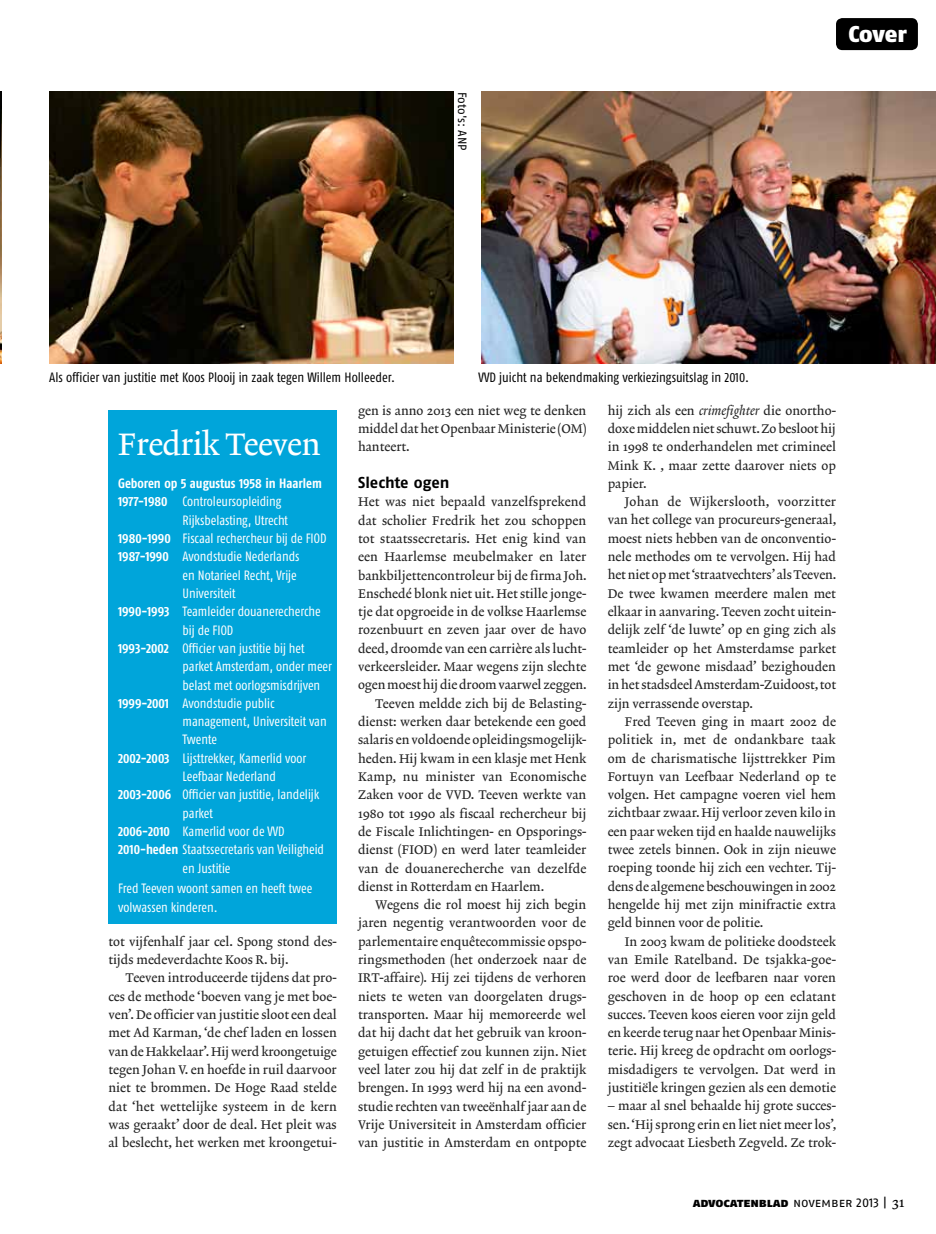
<style>
.page{position:relative;width:936px;height:1234px;background:#fff}
.page>*{position:absolute;margin:0;border:0;box-sizing:border-box;transform-origin:0 0}
.t1{font:31.5px "Lexicon No 2 Roman A Txt";letter-spacing:-.02em;color:#fff}
.t2{font:22.8px "Fago No Black Lf";letter-spacing:-.005em;color:#fff}
.t3{font:15.75px "Fago No Bold Lf";letter-spacing:-.005em;color:#000}
.t4{font:13.5px/18.3px "Fago Co Regular Lf";color:#fff}
.t5{font:13.5px "Fago Co Regular Lf";color:#000}
.t6{font:13.5px "Fago Co Bold Lf";letter-spacing:-.005em;color:#fff}
.t7{font:12.75px/18.3px "Lexicon No 2 Roman A Txt";color:#222;text-align:justify}
.t8{font:12.75px "Fago No Black Lf Caps";letter-spacing:-.005em;color:#000}
.t9{font:12px "Fago No Regular LF";color:#000}
.s1{font-family:"Fago Co Bold Lf"}
.s2{font-family:"Lexicon No 2 Italic A Txt"}
.s3{font-family:"Fago No Regular Lf Caps"}
.s4{font-family:"Lexicon No 2 Roman A Txt";font-size:14.25px}
</style>
<div class="page">
<img style="left:0;top:92px;width:1px;height:272px">
<div style="left:108px;top:409px;width:229px;height:514px;background:#00a5da"></div>
<img style="left:481px;top:92px;width:454px;height:272px">
<div style="left:836px;top:18px;width:81px;height:32px;background:#000;border-radius:6px"></div>
<img style="left:49px;top:92px;width:404px;height:272px">
<p class="t9" style="left:469px;top:92px;width:61px;rotate:90deg">Foto's: ANP</p>
<h2 class="t2" style="left:848px;top:20px;width:60px">Cover</h2>
<p class="t5" style="left:49px;top:369px;width:347px">Als officier van justitie met Koos Plooij in zaak tegen Willem Holleeder.</p>
<p class="t5" style="left:478px;top:369px;width:272px">VVD juicht na bekendmaking verkiezingsuitslag in 2010.</p>
<h1 class="t1" style="left:118px;top:425px;width:204px">Fredrik Teeven</h1>
<p class="t6" style="left:118px;top:475px;width:205px">Geboren op 5 augustus 1958 in Haarlem</p>
<p class="t4" style="left:118px;top:492px;width:165px"><span class="s1">1977-1980</span> Controleursopleiding</p>
<p class="t4" style="left:182px;top:510px;width:107px">Rijksbelasting, Utrecht</p>
<p class="t4" style="left:118px;top:529px;width:210px"><span class="s1">1980-1990</span> Fiscaal rechercheur bij de FIOD</p>
<p class="t4" style="left:118px;top:547px;width:183px"><span class="s1">1987-1990</span> Avondstudie Nederlands</p>
<p class="t4" style="left:183px;top:565px;width:116px">en Notarieel Recht, Vrije</p>
<p class="t4" style="left:183px;top:583px;width:55px">Universiteit</p>
<p class="t4" style="left:118px;top:602px;width:204px"><span class="s1">1990-1993</span> Teamleider douanerecherche</p>
<p class="t4" style="left:183px;top:620px;width:52px">bij de FIOD</p>
<p class="t4" style="left:118px;top:638px;width:188px"><span class="s1">1993-2002</span> Officier van justitie bij het</p>
<p class="t4" style="left:183px;top:657px;width:151px">parket Amsterdam, onder meer</p>
<p class="t4" style="left:183px;top:675px;width:139px">belast met oorlogsmisdrijven</p>
<p class="t4" style="left:118px;top:693px;width:158px"><span class="s1">1999-2001</span> Avondstudie public</p>
<p class="t4" style="left:183px;top:712px;width:146px">management, Universiteit van</p>
<p class="t4" style="left:183px;top:730px;width:36px">Twente</p>
<p class="t4" style="left:118px;top:748px;width:190px"><span class="s1">2002-2003</span> Lijsttrekker, Kamerlid voor</p>
<p class="t4" style="left:183px;top:767px;width:95px">Leefbaar Nederland</p>
<p class="t4" style="left:118px;top:785px;width:203px"><span class="s1">2003-2006</span> Officier van justitie, landelijk</p>
<p class="t4" style="left:183px;top:803px;width:32px">parket</p>
<p class="t4" style="left:118px;top:821px;width:168px"><span class="s1">2006-2010</span> Kamerlid voor de VVD</p>
<p class="t4" style="left:118px;top:840px;width:207px"><span class="s1">2010-heden</span> Staatssecretaris van Veiligheid</p>
<p class="t4" style="left:183px;top:858px;width:49px">en Justitie</p>
<p class="t4" style="left:118px;top:879px;width:196px">Fred Teeven woont samen en heeft twee volwassen kinderen.</p>
<p class="t7" style="left:108px;top:932px;width:230px">tot vijfenhalf jaar cel. Spong stond des&shy;tijds medeverdachte Koos R. bij.</p>
<p class="t7" style="left:108px;top:969px;width:230px;text-indent:17px">Teeven introduceerde tijdens dat pro&shy;ces de methode ‘boeven vang je met boe&shy;ven’. De officier van justitie sloot een deal met Ad Karman, ‘de chef laden en lossen van de Hakkelaar’. Hij werd kroongetuige tegen Johan V. en hoefde in ruil daarvoor niet te brommen. De Hoge Raad stelde dat ‘het wettelijke systeem in de kern was geraakt’ door de deal. Het pleit was al beslecht, het werken met kroongetui-</p>
<p class="t7" style="left:358px;top:401px;width:230px">gen is anno 2013 een niet weg te denken middel dat het Openbaar Ministerie (OM) hanteert.</p>
<p class="t3" style="left:358px;top:473px;width:93px">Slechte ogen</p>
<p class="t7" style="left:358px;top:493px;width:230px">Het was niet bepaald vanzelfsprekend</p>
<p class="t7" style="left:358px;top:511px;width:229px">dat scholier Fredrik het zou schoppen</p>
<p class="t7" style="left:358px;top:530px;width:230px">tot staatssecretaris. Het enig kind van</p>
<p class="t7" style="left:358px;top:548px;width:230px">een Haarlemse meubelmaker en later</p>
<p class="t7" style="left:358px;top:566px;width:230px">bankbiljettencontroleur bij de firma Joh.</p>
<p class="t7" style="left:358px;top:584px;width:230px">Enschedé blonk niet uit. Het stille jonge-</p>
<p class="t7" style="left:358px;top:603px;width:230px">tje dat opgroeide in de volkse Haarlemse</p>
<p class="t7" style="left:358px;top:621px;width:230px">rozenbuurt en zeven jaar over de havo</p>
<p class="t7" style="left:358px;top:639px;width:230px">deed, droomde van een carrière als lucht-</p>
<p class="t7" style="left:358px;top:658px;width:230px">verkeersleider. Maar wegens zijn slechte</p>
<p class="t7" style="left:358px;top:676px;width:230px">ogen moest hij die droom vaarwel zeggen.</p>
<p class="t7" style="left:375px;top:694px;width:213px">Teeven meldde zich bij de Belasting-</p>
<p class="t7" style="left:358px;top:713px;width:230px">dienst: werken daar betekende een goed</p>
<p class="t7" style="left:358px;top:731px;width:230px">salaris en voldoende opleidingsmogelijk-</p>
<p class="t7" style="left:358px;top:749px;width:230px">heden. Hij kwam in een klasje met Henk</p>
<p class="t7" style="left:358px;top:767px;width:230px">Kamp, nu minister van Economische</p>
<p class="t7" style="left:358px;top:786px;width:230px">Zaken voor de VVD. Teeven werkte van</p>
<p class="t7" style="left:358px;top:804px;width:230px">1980 tot 1990 als fiscaal rechercheur bij</p>
<p class="t7" style="left:358px;top:822px;width:230px">de Fiscale Inlichtingen- en Opsporings-</p>
<p class="t7" style="left:358px;top:841px;width:230px">dienst (FIOD) en werd later teamleider</p>
<p class="t7" style="left:358px;top:859px;width:230px">van de douanerecherche van dezelfde</p>
<p class="t7" style="left:358px;top:877px;width:188px">dienst in Rotterdam en Haarlem.</p>
<p class="t7" style="left:375px;top:896px;width:213px">Wegens die rol moest hij zich begin</p>
<p class="t7" style="left:358px;top:914px;width:229px">jaren negentig verantwoorden voor de</p>
<p class="t7" style="left:358px;top:932px;width:230px">parlementaire enquêtecommissie opspo-</p>
<p class="t7" style="left:358px;top:950px;width:230px">ringsmethoden (het onderzoek naar de</p>
<p class="t7" style="left:358px;top:969px;width:230px">IRT-affaire). Hij zei tijdens de verhoren</p>
<p class="t7" style="left:358px;top:987px;width:230px">niets te weten van doorgelaten drugs-</p>
<p class="t7" style="left:358px;top:1005px;width:229px">transporten. Maar hij memoreerde wel</p>
<p class="t7" style="left:358px;top:1024px;width:230px">dat hij dacht dat het gebruik van kroon-</p>
<p class="t7" style="left:358px;top:1042px;width:230px">getuigen effectief zou kunnen zijn. Niet</p>
<p class="t7" style="left:358px;top:1060px;width:230px">veel later zou hij dat zelf in de praktijk</p>
<p class="t7" style="left:358px;top:1078px;width:230px">brengen. In 1993 werd hij na een avond-</p>
<p class="t7" style="left:358px;top:1097px;width:230px">studie rechten van tweeënhalf jaar aan de</p>
<p class="t7" style="left:358px;top:1115px;width:230px">Vrije Universiteit in Amsterdam officier</p>
<p class="t7" style="left:358px;top:1133px;width:230px">van justitie in Amsterdam en ontpopte</p>
<p class="t7" style="left:607px;top:401px;width:230px">hij zich als een <span class="s2">crimefighter</span> die onortho&shy;doxe middelen niet schuwt. Zo besloot hij in 1998 te onderhandelen met crimineel Mink K. , maar zette daarover niets op papier.</p>
<p class="t7" style="left:607px;top:493px;width:230px;text-indent:17px">Johan de Wijkerslooth, voorzitter van het college van procureurs-generaal, moest niets hebben van de onconventio&shy;nele methodes om te vervolgen. Hij had het niet op met ‘straatvechters’ als Teeven.<br>De twee kwamen meerdere malen met elkaar in aanvaring. Teeven zocht uitein&shy;delijk zelf ‘de luwte’ op en ging zich als teamleider op het Amsterdamse parket met ‘de gewone misdaad’ bezighouden in het stadsdeel Amsterdam-Zuidoost, tot zijn verrassende overstap.</p>
<p class="t7" style="left:607px;top:712px;width:230px;text-indent:17px">Fred Teeven ging in maart 2002 de politiek in, met de ondankbare taak om de charismatische lijsttrekker Pim Fortuyn van Leefbaar Nederland op te volgen. Het campagne voeren viel hem zichtbaar zwaar. Hij verloor zeven kilo in een paar weken tijd en haalde nauwelijks twee zetels binnen. Ook in zijn nieuwe roeping toonde hij zich een vechter. Tij&shy;dens de algemene beschouwingen in 2002 hengelde hij met zijn minifractie extra geld binnen voor de politie.</p>
<p class="t7" style="left:607px;top:932px;width:230px;text-indent:17px">In 2003 kwam de politieke doodsteek van Emile Ratelband. De tsjakka-goe&shy;roe werd door de leefbaren naar voren geschoven in de hoop op een eclatant succes. Teeven koos eieren voor zijn geld en keerde terug naar het Openbaar Minis&shy;terie. Hij kreeg de opdracht om oorlogs&shy;misdadigers te vervolgen. Dat werd in justitiële kringen gezien als een demotie</p>
<p class="t7" style="left:607px;top:1097px;width:230px">– maar al snel behaalde hij grote succes&shy;sen. ‘Hij sprong erin en liet niet meer los’, zegt advocaat Liesbeth Zegveld. Ze trok-</p>
<p class="t8" style="left:692px;top:1194px;width:213px">advocatenblad <span class="s3">november 2013 |</span> <span class="s4">31</span></p>
</div>
